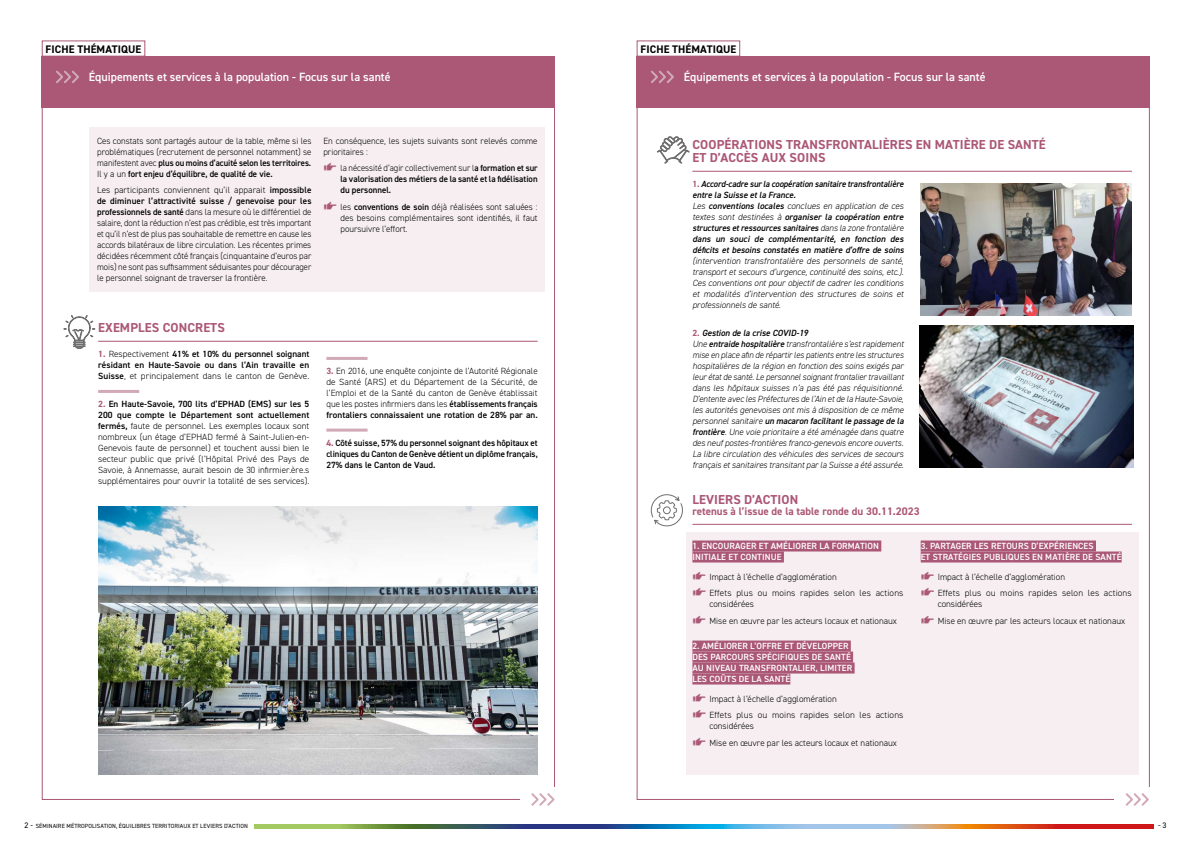
<style>
.page{position:relative;width:1191px;height:842px;background:#fff}
.page>*{position:absolute;margin:0;border:0;box-sizing:border-box;transform-origin:0 0}
.t1{font:700 13px/13px "DIN2014";letter-spacing:.01em;color:#ab5776}
.t2{font:600 12px "DIN2014";color:#fff}
.t3{font:700 11px "DIN2014";color:#ab5776}
.t4{font:700 11px "DIN2014";letter-spacing:.01em;color:#000}
.t5{font:300 9px/11px "DIN2014";color:#000}
.t6{font:italic 300 9px/11px "DIN2014";color:#000;text-align:justify}
.t7{font:italic 600 9px/11px "DIN2014";color:#000;scale:.95 1}
.t8{font:600 9px/11px "DIN2014";color:#000;text-align:justify}
.t9{font:600 9px/11px "DIN2014";letter-spacing:.01em;color:#fff}
.t10{font:600 9px/11px "DIN2014";color:#000;text-align:justify;scale:.96 1}
.t11{font:8px "DIN2014";color:#000}
.t12{font:6px "DIN2014";letter-spacing:.01em;color:#000}
.s1{font-weight:600}
.s2{font-weight:800;font-size:13px;color:#ab5776}
.s3{font-weight:300}
.s4{font-weight:700;color:#ab5776}
.s5{font-weight:700;font-style:normal;color:#ab5776}
.s6{font-size:8px}
</style>
<div class="page">
<svg style="left:255px;top:824px;width:898px;height:4px;background:#7b7c78"></svg>
<div style="left:90px;top:128px;width:455px;height:164px;background:#f6eef1"></div>
<div style="left:42px;top:56px;width:513px;height:52px;background:#ab5776"></div>
<svg style="left:56px;top:70px;width:23px;height:13px"></svg>
<div style="left:636px;top:56px;width:513px;height:52px;background:#ab5776"></div>
<svg style="left:651px;top:70px;width:23px;height:13px"></svg>
<div style="left:42px;top:40px;width:103px;height:17px;border:1px solid #ab5776"></div>
<div style="left:636px;top:40px;width:104px;height:17px;border:1px solid #ab5776"></div>
<svg style="left:531px;top:793px;width:24px;height:13px"></svg>
<svg style="left:1125px;top:793px;width:24px;height:13px"></svg>
<hr style="left:98px;top:341px;width:439px;height:1px;background:#ab5776">
<hr style="left:98px;top:390px;width:41px;height:3px;background:#d1a9b7">
<hr style="left:326px;top:357px;width:41px;height:3px;background:#d1a9b7">
<hr style="left:326px;top:429px;width:41px;height:3px;background:#d1a9b7">
<hr style="left:692px;top:171px;width:440px;height:1px;background:#ab5776">
<svg style="left:64px;top:315px;width:31px;height:34px"></svg>
<svg style="left:657px;top:136px;width:32px;height:28px"></svg>
<img style="left:920px;top:183px;width:212px;height:132px">
<img style="left:919px;top:325px;width:214px;height:142px">
<div style="left:686px;top:532px;width:452px;height:243px;background:#f6eef1"></div>
<hr style="left:692px;top:524px;width:440px;height:1px;background:#ab5776">
<div style="left:692px;top:540px;width:189px;height:11px;background:#ab5776"></div>
<div style="left:692px;top:551px;width:92px;height:11px;background:#ab5776"></div>
<div style="left:692px;top:640px;width:159px;height:11px;background:#ab5776"></div>
<div style="left:692px;top:651px;width:161px;height:11px;background:#ab5776"></div>
<div style="left:692px;top:662px;width:162px;height:11px;background:#ab5776"></div>
<div style="left:692px;top:673px;width:98px;height:11px;background:#ab5776"></div>
<div style="left:920px;top:540px;width:176px;height:11px;background:#ab5776"></div>
<div style="left:920px;top:551px;width:201px;height:11px;background:#ab5776"></div>
<svg style="left:650px;top:494px;width:33px;height:33px"></svg>
<img style="left:98px;top:506px;width:439px;height:269px">
<p class="t4" style="left:46px;top:43px;width:97px">FICHE THÉMATIQUE</p>
<p class="t4" style="left:640px;top:43px;width:97px">FICHE THÉMATIQUE</p>
<h2 class="t2" style="left:89px;top:71px;width:303px">Équipements et services à la population - Focus sur la santé</h2>
<h2 class="t2" style="left:684px;top:71px;width:303px">Équipements et services à la population - Focus sur la santé</h2>
<p class="t5" style="left:97px;top:135px;width:216px;text-align:justify">Ces constats sont partagés autour de la table, même si les problématiques (recrutement de personnel notamment) se manifestent avec <span class="s1">plus ou moins d’acuité selon les territoires.<br></span>Il y a un <span class="s1">fort enjeu d’équilibre, de qualité de vie.</span></p>
<p class="t5" style="left:97px;top:185px;width:216px;text-align:justify">Les participants conviennent qu’il apparait <span class="s1">impossible de diminuer l’attractivité suisse / genevoise pour les professionnels de santé</span> dans la mesure où le différentiel de salaire, dont la réduction n’est pas crédible, est très important et qu’il n’est de plus pas souhaitable de remettre en cause les accords bilatéraux de libre circulation. Les récentes primes décidées récemment côté français (cinquantaine d’euros par mois) ne sont pas suffisamment séduisantes pour décourager le personnel soignant de traverser la frontière.</p>
<p class="t5" style="left:323px;top:135px;width:216px">En conséquence, les sujets suivants sont relevés comme prioritaires :</p>
<p class="t10" style="left:340px;top:163px;width:207px;text-indent:-17px"><span class="s2">☞</span> <span class="s3">la nécessité d’agir collectivement sur l</span>a formation et sur la valorisation des métiers de la santé et la fidélisation du personnel.</p>
<p class="t5" style="left:340px;top:202px;width:199px;text-align:justify;text-indent:-17px"><span class="s2">☞</span> les <span class="s1">conventions de soin</span> déjà réalisées sont saluées : des besoins complémentaires sont identifiés, il faut poursuivre l’effort.</p>
<h1 class="t1" style="left:98px;top:321px;width:128px">EXEMPLES CONCRETS</h1>
<p class="t8" style="left:98px;top:349px;width:213px"><span class="s4">1.</span> <span class="s3">Respectivement</span> 41% et 10% du personnel soignant résidant en Haute-Savoie ou dans l’Ain travaille en Suisse<span class="s3">, et principalement dans le canton de Genève.</span></p>
<p class="t5" style="left:98px;top:399px;width:213px;text-align:justify"><span class="s4">2.</span> <span class="s1">En Haute-Savoie, 700 lits d’EPHAD (EMS) sur les 5<br>200 que compte le Département sont actuellement fermés,</span> faute de personnel. Les exemples locaux sont nombreux (un étage d’EPHAD fermé à Saint-Julien-en-Genevois faute de personnel) et touchent aussi bien le secteur public que privé (l’Hôpital Privé des Pays de Savoie, à Annemasse, aurait besoin de 30 infirmier.ère.s supplémentaires pour ouvrir la totalité de ses services).</p>
<p class="t5" style="left:326px;top:366px;width:213px;text-align:justify"><span class="s4">3.</span> En 2016, une enquête conjointe de l’Autorité Régionale de Santé (ARS) et du Département de la Sécurité, de l’Emploi et de la Santé du canton de Genève établissait que les postes infirmiers dans les <span class="s1">établissements français frontaliers connaissaient une rotation de 28% par an.</span></p>
<p class="t8" style="left:326px;top:437px;width:213px"><span class="s4">4.</span> Côté suisse, 57% du personnel soignant des hôpitaux et cliniques du Canton de Genève détient un diplôme français, 27% dans le Canton de Vaud.</p>
<h1 class="t1" style="left:692px;top:138px;width:355px">COOPÉRATIONS TRANSFRONTALIÈRES EN MATIÈRE DE SANTÉ<br>ET D’ACCÈS AUX SOINS</h1>
<p class="t7" style="left:692px;top:180px;width:224px"><span class="s5">1.</span> Accord-cadre sur la coopération sanitaire transfrontalière entre la Suisse et la France.<br><span class="s3">Les</span> conventions locales <span class="s3">conclues en application de ces textes sont destinées à</span> organiser la coopération entre structures et ressources sanitaires <span class="s3">dans la zone frontalière </span>dans un souci de complémentarité, en fonction des déficits et besoins constatés en matière d’offre de soins</p>
<p class="t6" style="left:692px;top:256px;width:213px">(intervention transfrontalière des personnels de santé, transport et secours d’urgence, continuité des soins, etc.).<br>Ces conventions ont pour objectif de cadrer les conditions et modalités d’intervention des structures de soins et professionnels de santé.</p>
<p class="t6" style="left:692px;top:328px;width:213px;text-align:left"><span class="s5">2.</span> <span class="s1">Gestion de la crise COVID-19<br></span>Une <span class="s1">entraide hospitalière</span> transfrontalière s’est rapidement mise en place afin de répartir les patients entre les structures hospitalières de la région en fonction des soins exigés par leur état de santé. Le personnel soignant frontalier travaillant dans les hôpitaux suisses n’a pas été pas réquisitionné.<br>D’entente avec les Préfectures de l’Ain et de la Haute-Savoie, les autorités genevoises ont mis à disposition de ce même personnel sanitaire <span class="s1">un macaron facilitant le passage de la frontière</span>. Une voie prioritaire a été aménagée dans quatre des neuf postes-frontières franco-genevois encore ouverts.<br>La libre circulation des véhicules des services de secours français et sanitaires transitant par la Suisse a été assurée.</p>
<h1 class="t1" style="left:692px;top:493px;width:107px">LEVIERS D’ACTION</h1>
<p class="t3" style="left:692px;top:506px;width:229px">retenus à l’issue de la table ronde du 30.11.2023</p>
<p class="t9" style="left:692px;top:540px;width:188px">1. ENCOURAGER ET AMÉLIORER LA FORMATION<br>INITIALE ET CONTINUE</p>
<p class="t5" style="left:692px;top:568px;width:213px;line-height:16.7px"><span class="s2">☞</span> Impact à l’échelle d’agglomération<br><span class="s2">☞</span> Effets plus ou moins rapides selon les actions</p>
<p class="t5" style="left:692px;top:596px;width:206px;line-height:16.7px;text-indent:17px">considérées<br><span class="s2">☞</span> Mise en œuvre par les acteurs locaux et nationaux</p>
<p class="t9" style="left:692px;top:640px;width:161px">2. AMÉLIORER L’OFFRE ET DÉVELOPPER<br>DES PARCOURS SPÉCIFIQUES DE SANTÉ<br>AU NIVEAU TRANSFRONTALIER, LIMITER<br>LES COÛTS DE LA SANTÉ</p>
<p class="t5" style="left:692px;top:690px;width:213px;line-height:16.7px"><span class="s2">☞</span> Impact à l’échelle d’agglomération<br><span class="s2">☞</span> Effets plus ou moins rapides selon les actions</p>
<p class="t5" style="left:692px;top:718px;width:206px;line-height:16.7px;text-indent:17px">considérées<br><span class="s2">☞</span> Mise en œuvre par les acteurs locaux et nationaux</p>
<p class="t9" style="left:920px;top:540px;width:202px">3. PARTAGER LES RETOURS D’EXPÉRIENCES<br>ET STRATÉGIES PUBLIQUES EN MATIÈRE DE SANTÉ</p>
<p class="t5" style="left:920px;top:568px;width:213px;line-height:16.7px"><span class="s2">☞</span> Impact à l’échelle d’agglomération<br><span class="s2">☞</span> Effets plus ou moins rapides selon les actions</p>
<p class="t5" style="left:920px;top:596px;width:206px;line-height:16.7px;text-indent:17px">considérées<br><span class="s2">☞</span> Mise en œuvre par les acteurs locaux et nationaux</p>
<p class="t12" style="left:24px;top:823px;width:225px"><span class="s6">2 -</span> SÉMINAIRE MÉTROPOLISATION, ÉQUILIBRES TERRITORIAUX ET LEVIERS D’ACTION</p>
<p class="t11" style="left:1158px;top:821px;width:10px">- 3</p>
</div>
